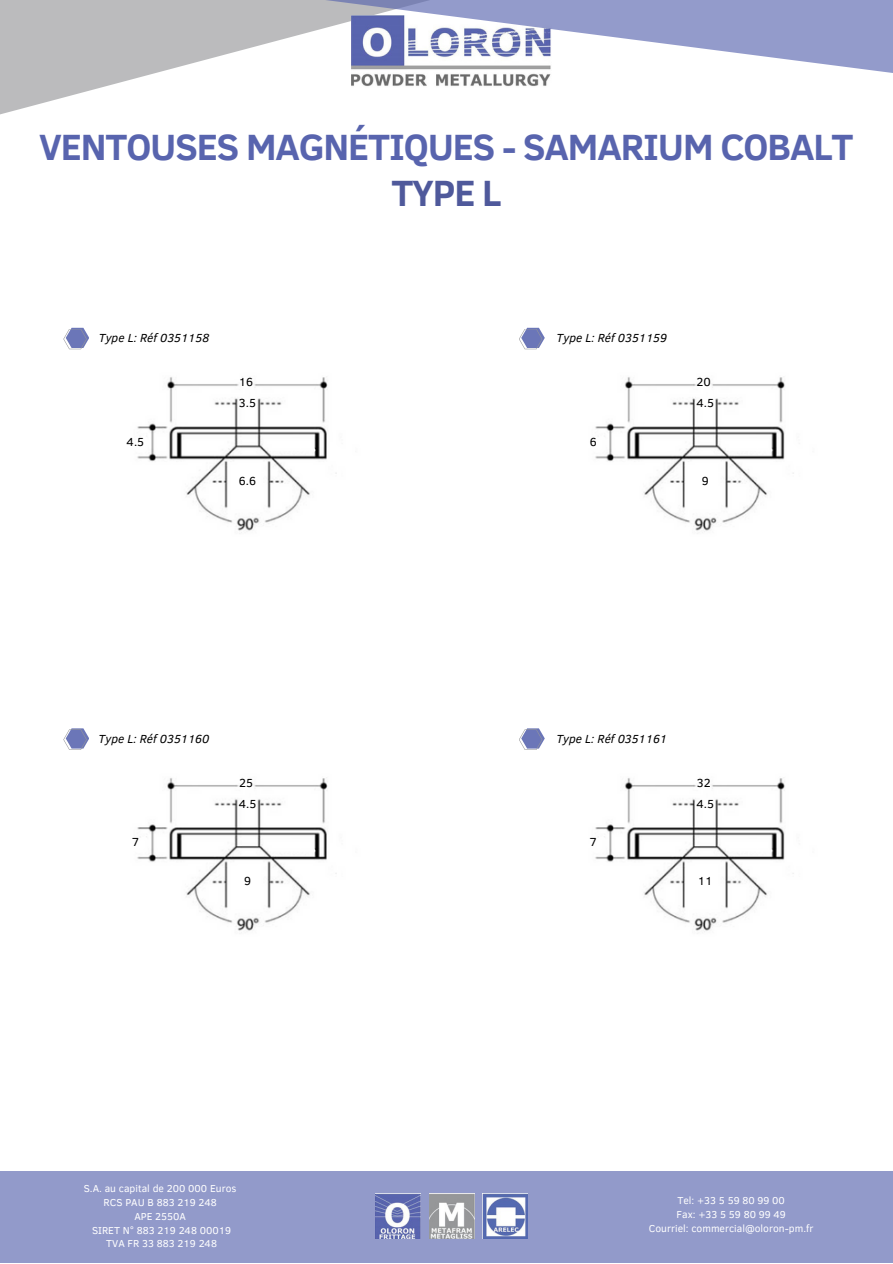
<style>
.page{position:relative;width:893px;height:1264px;background:#fff}
.page>*{position:absolute;margin:0;border:0;box-sizing:border-box;transform-origin:0 0}
.t1{font:700 37.5px "Clear Sans";letter-spacing:-.03em;color:#5864ae}
.t2{font:700 37.5px "Clear Sans";color:#4f599b}
.t3{font:italic 12px "Clear Sans";color:#000}
.t4{font:12px "Clear Sans";color:#000}
.t5{font:10.35px "Clear Sans";color:#fff}
</style>
<div class="page">
<img style="left:137px;top:377px;width:200px;height:156px">
<img style="left:595px;top:377px;width:199px;height:155px">
<img style="left:137px;top:778px;width:200px;height:153px">
<img style="left:595px;top:778px;width:199px;height:154px">
<svg style="left:63px;top:328px;width:26px;height:21px"></svg>
<svg style="left:519px;top:328px;width:25px;height:21px"></svg>
<svg style="left:63px;top:728px;width:26px;height:22px"></svg>
<svg style="left:519px;top:728px;width:25px;height:22px"></svg>
<div style="left:0;top:0;width:51px;height:115px;background:#bbbbbd"></div>
<svg style="left:51px;top:0;width:841px;height:101px"></svg>
<div style="left:0;top:1171px;width:892px;height:91px;background:#929aca"></div>
<img style="left:375px;top:1193px;width:45px;height:45px">
<img style="left:429px;top:1193px;width:45px;height:45px">
<img style="left:482px;top:1193px;width:45px;height:45px">
<p class="t1" style="left:39px;top:120px;width:815px">VENTOUSES MAGNÉTIQUES - SAMARIUM COBALT</p>
<p class="t2" style="left:391px;top:166px;width:111px">TYPE L</p>
<p class="t3" style="left:99px;top:329px;width:112px">Type L: Réf 0351158</p>
<p class="t3" style="left:556px;top:329px;width:112px">Type L: Réf 0351159</p>
<p class="t4" style="left:239px;top:373px;width:16px">16</p>
<p class="t4" style="left:696px;top:373px;width:16px">20</p>
<p class="t4" style="left:239px;top:394px;width:19px">3.5</p>
<p class="t4" style="left:696px;top:394px;width:19px">4.5</p>
<p class="t4" style="left:127px;top:433px;width:19px">4.5</p>
<p class="t4" style="left:589px;top:433px;width:8px">6</p>
<p class="t4" style="left:239px;top:471px;width:19px">6.6</p>
<p class="t4" style="left:701px;top:471px;width:8px">9</p>
<p class="t3" style="left:99px;top:729px;width:112px">Type L: Réf 0351160</p>
<p class="t3" style="left:556px;top:729px;width:112px">Type L: Réf 0351161</p>
<p class="t4" style="left:239px;top:774px;width:15px">25</p>
<p class="t4" style="left:696px;top:774px;width:15px">32</p>
<p class="t4" style="left:239px;top:795px;width:19px">4.5</p>
<p class="t4" style="left:696px;top:795px;width:19px">4.5</p>
<p class="t4" style="left:132px;top:833px;width:9px">7</p>
<p class="t4" style="left:589px;top:833px;width:9px">7</p>
<p class="t4" style="left:244px;top:872px;width:8px">9</p>
<p class="t4" style="left:697px;top:872px;width:16px">11</p>
<p class="t5" style="left:84px;top:1181px;width:154px">S.A. au capital de 200 000 Euros</p>
<p class="t5" style="left:104px;top:1194px;width:115px">RCS PAU B 883 219 248</p>
<p class="t5" style="left:134px;top:1208px;width:53px">APE 2550A</p>
<p class="t5" style="left:92px;top:1222px;width:140px">SIRET N° 883 219 248 00019</p>
<p class="t5" style="left:106px;top:1236px;width:112px">TVA FR 33 883 219 248</p>
<p class="t5" style="left:677px;top:1193px;width:109px">Tel: +33 5 59 80 99 00</p>
<p class="t5" style="left:676px;top:1206px;width:111px">Fax: +33 5 59 80 99 49</p>
<p class="t5" style="left:648px;top:1220px;width:166px">Courriel: commercial@oloron-pm.fr</p>
</div>
